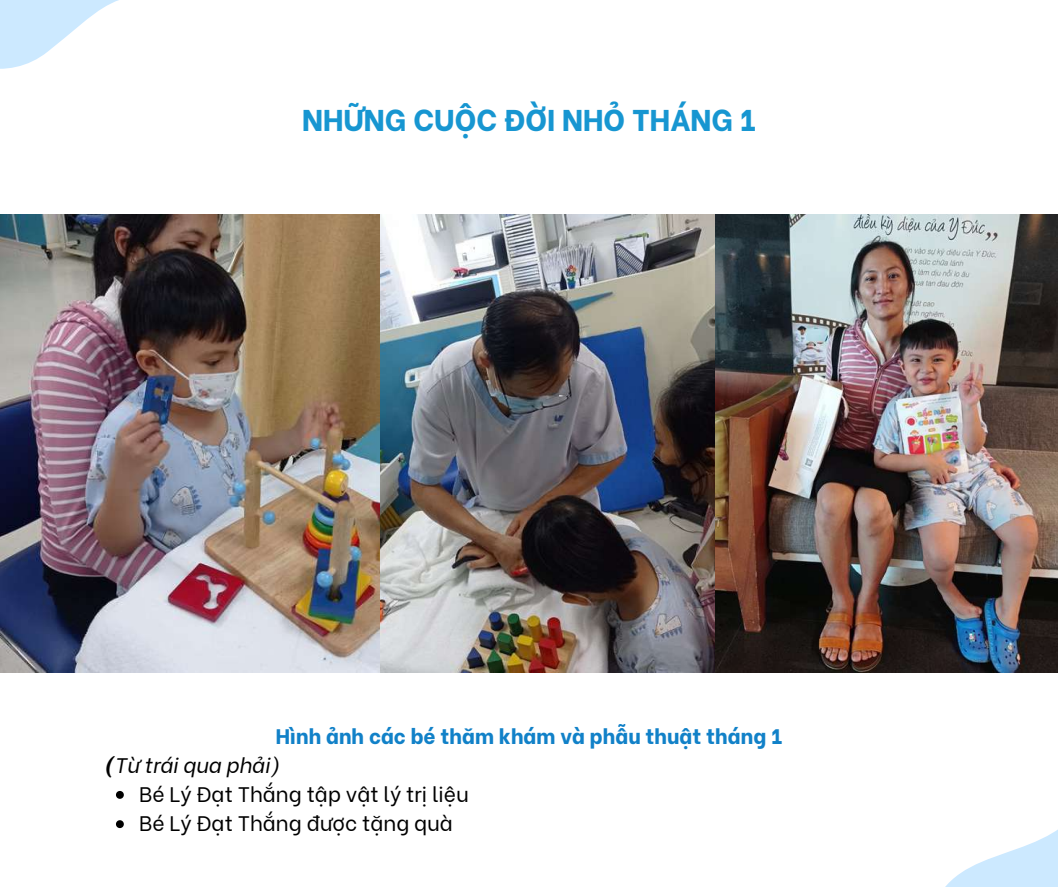
<style>
.page{position:relative;width:1058px;height:887px;background:#fff}
.page>*{position:absolute;margin:0;border:0;box-sizing:border-box;transform-origin:0 0}
.t1{font:800 30px "Be Vietnam";color:#1796d1}
.t2{font:800 21px/29.2px "Be Vietnam";color:#1181c8}
.t3{font:21px/29.2px "Be Vietnam";color:#000}
.s1{font-style:italic;color:#000}
.s2{font-weight:400;font-style:italic;color:#000}
</style>
<div class="page">
<svg style="left:0;top:0;width:119px;height:69px"></svg>
<svg style="left:116px;top:791px;width:8px;height:7px"></svg>
<svg style="left:116px;top:820px;width:8px;height:8px"></svg>
<svg style="left:904px;top:670px;width:154px;height:216px"></svg>
<img style="left:379px;top:214px;width:678px;height:458px">
<img style="left:0;top:214px;width:379px;height:458px">
<h1 class="t1" style="left:302px;top:95px;width:455px">NHỮNG CUỘC ĐỜI NHỎ THÁNG 1</h1>
<p class="t2" style="left:104px;top:719px;width:680px;text-indent:172px">Hình ảnh các bé thăm khám và phẫu thuật tháng 1 <span class="s1">(</span><span class="s2">Từ trái qua phải)</span></p>
<p class="t3" style="left:139px;top:777px;width:331px">Bé Lý Đạt Thắng tập vật lý trị liệu<br>Bé Lý Đạt Thắng được tặng quà</p>
</div>
